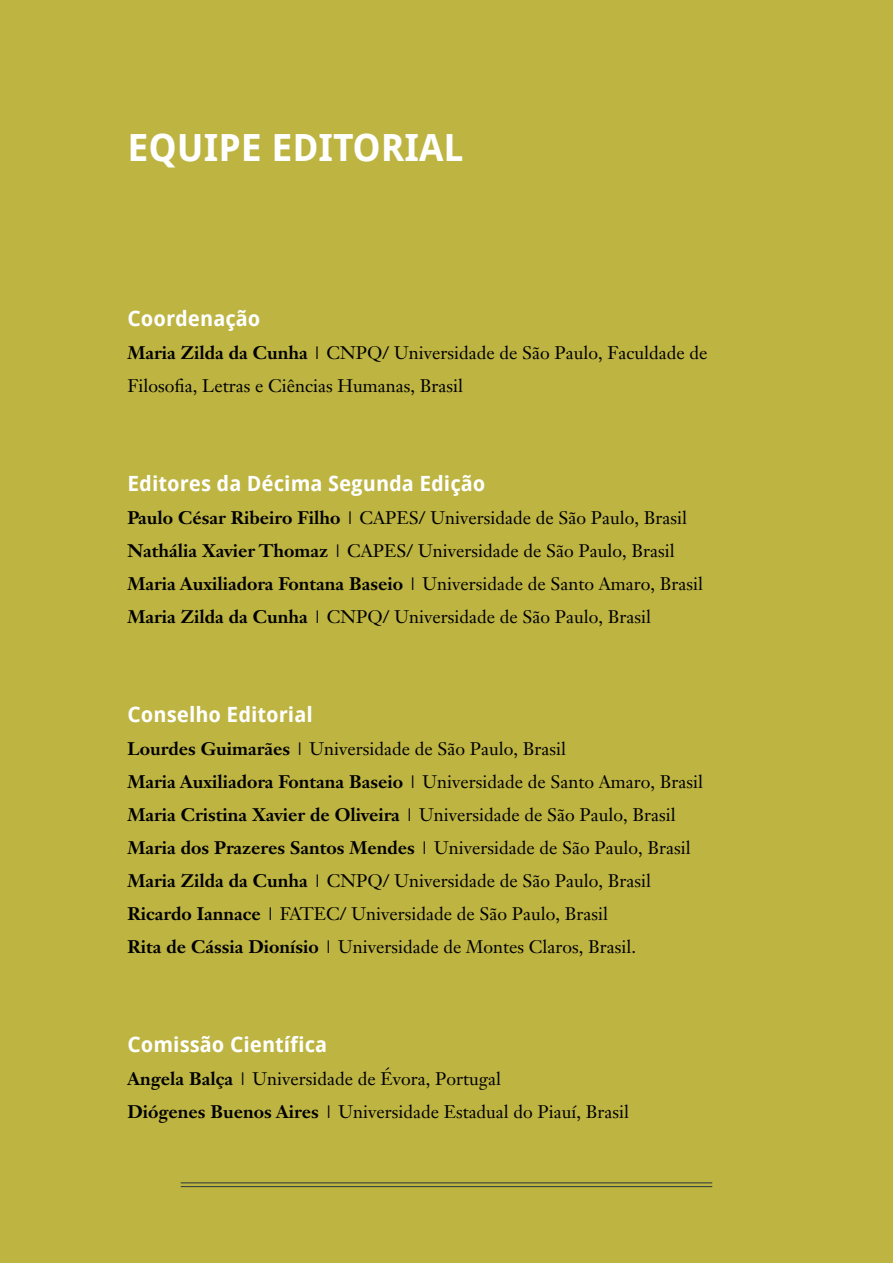
<style>
.page{position:relative;width:893px;height:1263px;background:#bdb442}
.page>*{position:absolute;margin:0;border:0;box-sizing:border-box;transform-origin:0 0}
.t1{font:700 37.5px "Droid Sans";color:#fff}
.t2{font:700 21px "Droid Sans";color:#fff}
.t3{font:18px/33px "Janson Text";color:#000}
.s1{font-family:"Janson Text Bold Os F"}
</style>
<div class="page">
<hr style="left:181px;top:1182px;width:531px;height:1px;background:#29363c">
<hr style="left:181px;top:1186px;width:531px;height:1px;background:#29363c">
<h1 class="t1" style="left:128px;top:120px;width:337px">EQUIPE EDITORIAL</h1>
<p class="t2" style="left:128px;top:303px;width:134px">Coordenação</p>
<p class="t3" style="left:128px;top:336px;width:581px"><span class="s1">Maria Zilda da Cunha</span> | CNPQ/ Universidade de São Paulo, Faculdade de<br>Filosofia, Letras e Ciências Humanas, Brasil</p>
<p class="t2" style="left:128px;top:468px;width:359px">Editores da Décima Segunda Edição</p>
<p class="t3" style="left:128px;top:501px;width:577px"><span class="s1">Paulo César Ribeiro Filho</span> | CAPES/ Universidade de São Paulo, Brasil <span class="s1">Nathália Xavier Thomaz</span> | CAPES/ Universidade de São Paulo, Brasil <span class="s1">Maria Auxiliadora Fontana Baseio</span> | Universidade de Santo Amaro, Brasil <span class="s1">Maria Zilda da Cunha</span> | CNPQ/ Universidade de São Paulo, Brasil</p>
<p class="t2" style="left:128px;top:699px;width:187px">Conselho Editorial</p>
<p class="t3" style="left:128px;top:732px;width:577px"><span class="s1">Lourdes Guimarães</span> | Universidade de São Paulo, Brasil<br><span class="s1">Maria Auxiliadora Fontana Baseio</span> | Universidade de Santo Amaro, Brasil <span class="s1">Maria Cristina Xavier de Oliveira</span> | Universidade de São Paulo, Brasil <span class="s1">Maria dos Prazeres Santos Mendes</span> | Universidade de São Paulo, Brasil <span class="s1">Maria Zilda da Cunha</span> | CNPQ/ Universidade de São Paulo, Brasil <span class="s1">Ricardo Iannace</span> | FATEC/ Universidade de São Paulo, Brasil<br><span class="s1">Rita de Cássia Dionísio</span> | Universidade de Montes Claros, Brasil.</p>
<p class="t2" style="left:128px;top:1029px;width:201px">Comissão Científica</p>
<p class="t3" style="left:128px;top:1062px;width:503px"><span class="s1">Angela Balça</span> | Universidade de Évora, Portugal<br><span class="s1">Diógenes Buenos Aires</span> | Universidade Estadual do Piauí, Brasil</p>
</div>
